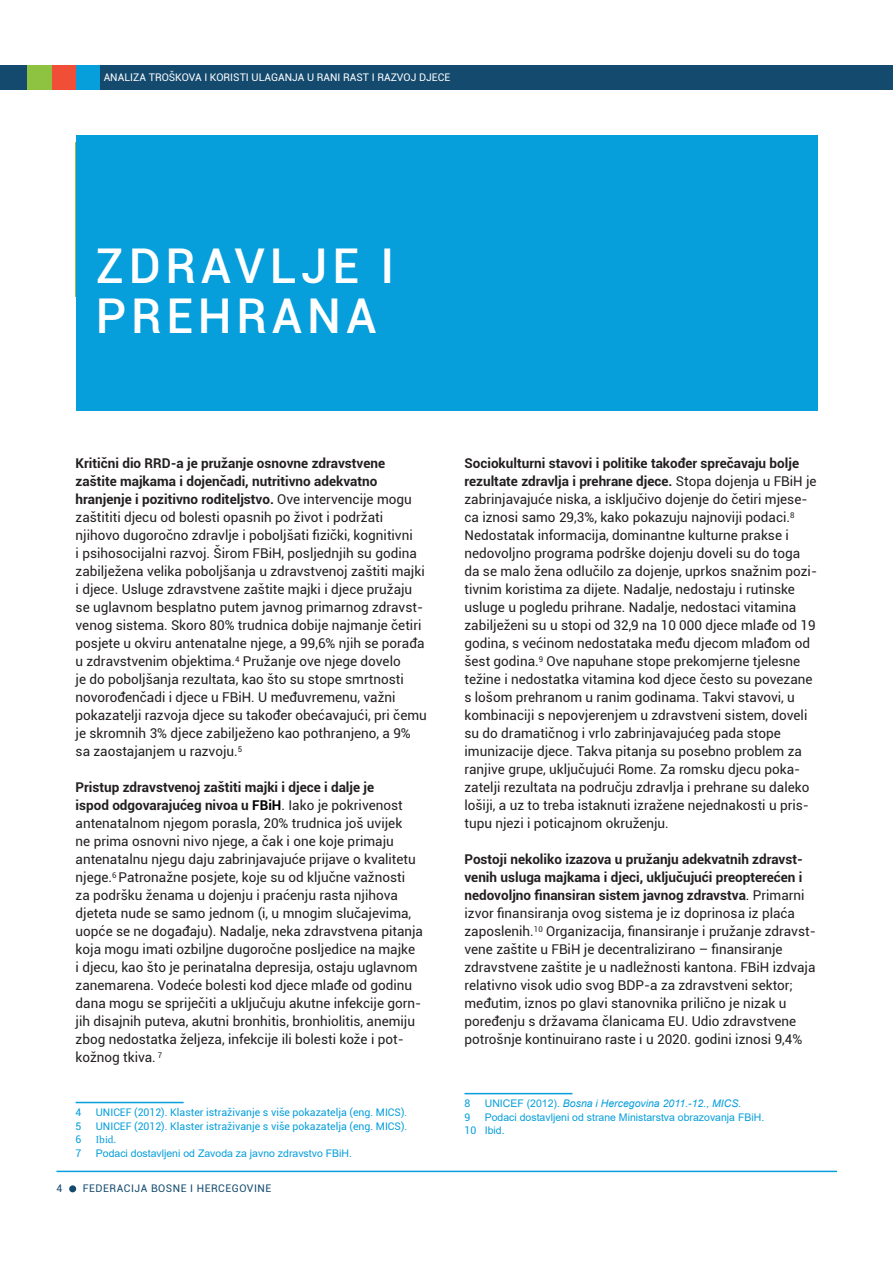
<style>
.page{position:relative;width:893px;height:1263px;background:#fff}
.page>*{position:absolute;margin:0;border:0;box-sizing:border-box;transform-origin:0 0}
.Section_Headline{font:500 48px/49.5px "Roboto";letter-spacing:.1em;color:#fff}
.Copy{font:13.5px/18px "Roboto";color:#231f20}
.Footnotes{font:10.5px "Roboto";color:#069edb}
.Footnotes-2{font:10.5px "Arial";color:#069edb}
.t1{font:10.5px "Roboto";color:#fff}
.Footnotes-3{font:italic 10.5px "Arial";color:#069edb}
.t2{font:10.5px "Roboto";letter-spacing:.05em;color:#144a6e}
.Footnotes-4{font:10.5px "Cambria";color:#069edb}
.s1{font-weight:700}
.s2{font-weight:700;color:#000}
.s3{color:#000}
.s4{font-style:normal}
.s5{font-family:"Roboto"}
</style>
<div class="page">
<div style="left:0;top:65px;width:893px;height:24px;background:#144a6e"></div>
<hr style="left:56px;top:1171px;width:781px;height:1px;background:#069edb">
<div style="left:69px;top:1185px;width:7px;height:7px;background:#144a6e;border-radius:50%"></div>
<div style="left:75px;top:65px;width:25px;height:24px;background:#069edb"></div>
<div style="left:51px;top:65px;width:24px;height:24px;background:#f04e37"></div>
<div style="left:27px;top:65px;width:24px;height:24px;background:#8ec342"></div>
<hr style="left:464px;top:1093px;width:108px;height:1px;background:#069edb">
<div style="left:76px;top:135px;width:741px;height:275px;background:#069edb"></div>
<hr style="left:76px;top:1102px;width:108px;height:1px;background:#069edb">
<p class="t1" style="left:104px;top:70px;width:348px">ANALIZA TROŠKOVA I KORISTI ULAGANJA U RANI RAST I RAZVOJ DJECE</p>
<p class="Section_Headline" style="left:96px;top:239px;width:300px">ZDRAVLJE I<br>PREHRANA</p>
<p class="Copy" style="left:76px;top:454px;width:353px"><span class="s1">Kritični dio RRD-a je pružanje osnovne zdravstvene zaštite majkama i dojenčadi, nutritivno adekvatno hranjenje i pozitivno roditeljstvo.</span> Ove intervencije mogu zaštititi djecu od bolesti opasnih po život i podržati njihovo dugoročno zdravlje i poboljšati fizički, kognitivni<br>i psihosocijalni razvoj. Širom FBiH, posljednjih su godina zabilježena velika poboljšanja u zdravstvenoj zaštiti majki i djece. Usluge zdravstvene zaštite majki i djece pružaju se uglavnom besplatno putem javnog primarnog zdravst&shy;venog sistema. Skoro 80% trudnica dobije najmanje četiri posjete u okviru antenatalne njege, a 99,6% njih se porađa u zdravstvenim objektima.<sup>4</sup> Pružanje ove njege dovelo<br>je do poboljšanja rezultata, kao što su stope smrtnosti novorođenčadi i djece u FBiH. U međuvremenu, važni pokazatelji razvoja djece su također obećavajući, pri čemu je skromnih 3% djece zabilježeno kao pothranjeno, a 9% sa zaostajanjem u razvoju.<sup>5</sup></p>
<p class="Copy" style="left:76px;top:778px;width:349px"><span class="s1">Pristup zdravstvenoj zaštiti majki i djece i dalje je<br>ispod odgovarajućeg nivoa u</span> <span class="s2">FBiH</span>. Iako je pokrivenost antenatalnom njegom porasla, 20% trudnica još uvijek<br>ne prima osnovni nivo njege, a čak i one koje primaju antenatalnu njegu daju zabrinjavajuće prijave o kvalitetu njege.<sup>6</sup> Patronažne posjete, koje su od ključne važnosti<br>za podršku ženama u dojenju i praćenju rasta njihova djeteta nude se samo jednom (i, u mnogim slučajevima, uopće se ne događaju). Nadalje, neka zdravstvena pitanja koja mogu imati ozbiljne dugoročne posljedice na majke<br>i djecu, kao što je perinatalna depresija, ostaju uglavnom zanemarena. Vodeće bolesti kod djece mlađe od godinu dana mogu se spriječiti a uključuju akutne infekcije gorn&shy;jih disajnih puteva, akutni bronhitis, bronhiolitis, anemiju zbog nedostatka željeza, infekcije ili bolesti kože i pot&shy;kožnog tkiva. <sup>7</sup></p>
<p class="Footnotes" style="left:76px;top:1105px;width:7px">4</p>
<p class="Footnotes" style="left:96px;top:1105px;width:313px">UNICEF (2012). Klaster istraživanje s više pokazatelja (eng. MICS).</p>
<p class="Footnotes" style="left:76px;top:1118px;width:7px">5</p>
<p class="Footnotes" style="left:96px;top:1118px;width:313px">UNICEF (2012). Klaster istraživanje s više pokazatelja (eng. MICS).</p>
<p class="Footnotes" style="left:76px;top:1132px;width:7px">6</p>
<p class="Footnotes-4" style="left:96px;top:1133px;width:22px">Ibid.</p>
<p class="Footnotes" style="left:76px;top:1145px;width:7px">7</p>
<p class="Footnotes-2" style="left:96px;top:1145px;width:258px">Podaci dostavljeni od Zavoda za javno zdravstvo FBiH.</p>
<p class="t2" style="left:56px;top:1181px;width:7px">4</p>
<p class="t2" style="left:83px;top:1181px;width:190px">FEDERACIJA BOSNE I HERCEGOVINE</p>
<p class="Copy" style="left:464px;top:454px;width:354px"><span class="s1">Sociokulturni stavovi i politike također sprečavaju bolje rezultate zdravlja i prehrane djece.</span> Stopa dojenja u FBiH je zabrinjavajuće niska, a isključivo dojenje do četiri mjese&shy;ca iznosi samo 29,3%, kako pokazuju najnoviji podaci.<sup>8<br></sup>Nedostatak informacija, dominantne kulturne prakse i nedovoljno programa podrške dojenju doveli su do toga da se malo žena odlučilo za dojenje, uprkos snažnim pozi&shy;tivnim koristima za dijete. Nadalje, nedostaju i rutinske usluge u pogledu prihrane. Nadalje, nedostaci vitamina zabilježeni su u stopi od 32,9 na 10 000 djece mlađe od 19 godina, s većinom nedostataka među djecom mlađom od šest godina.<sup>9</sup> Ove napuhane stope prekomjerne tjelesne težine i nedostatka vitamina kod djece često su povezane s lošom prehranom u ranim godinama. Takvi stavovi, u kombinaciji s nepovjerenjem u zdravstveni sistem, doveli su do dramatičnog i vrlo zabrinjavajućeg pada stope imunizacije djece. Takva pitanja su posebno problem za ranjive grupe, uključujući Rome. Za romsku djecu poka&shy;zatelji rezultata na području zdravlja i prehrane su daleko lošiji, a uz to treba istaknuti izražene nejednakosti u pris&shy;tupu njezi i poticajnom okruženju.</p>
<p class="Copy" style="left:464px;top:850px;width:353px"><span class="s1">Postoji nekoliko izazova u pružanju adekvatnih zdravst&shy;venih usluga majkama i djeci, uključujući preopterećen i nedovoljno finansiran sistem javnog zdravstva</span><span class="s3">.</span> Primarni izvor finansiranja ovog sistema je iz doprinosa iz plaća zaposlenih.<sup>10</sup> Organizacija, finansiranje i pružanje zdravst&shy;vene zaštite u FBiH je decentralizirano – finansiranje zdravstvene zaštite je u nadležnosti kantona. FBiH izdvaja relativno visok udio svog BDP-a za zdravstveni sektor; međutim, iznos po glavi stanovnika prilično je nizak u poređenju s državama članicama EU. Udio zdravstvene potrošnje kontinuirano raste i u 2020. godini iznosi 9,4%</p>
<p class="Footnotes" style="left:464px;top:1096px;width:7px">8</p>
<p class="Footnotes-3" style="left:485px;top:1097px;width:258px"><span class="s4">UNICEF (2012).</span> Bosna i Hercegovina 2011.-12., MICS.</p>
<p class="Footnotes" style="left:464px;top:1109px;width:7px">9</p>
<p class="Footnotes-2" style="left:485px;top:1110px;width:281px">Podaci dostavljeni od strane Ministarstva obrazovanja FBiH.</p>
<p class="Footnotes-2" style="left:464px;top:1123px;width:42px"><span class="s5">10</span> Ibid.</p>
</div>
